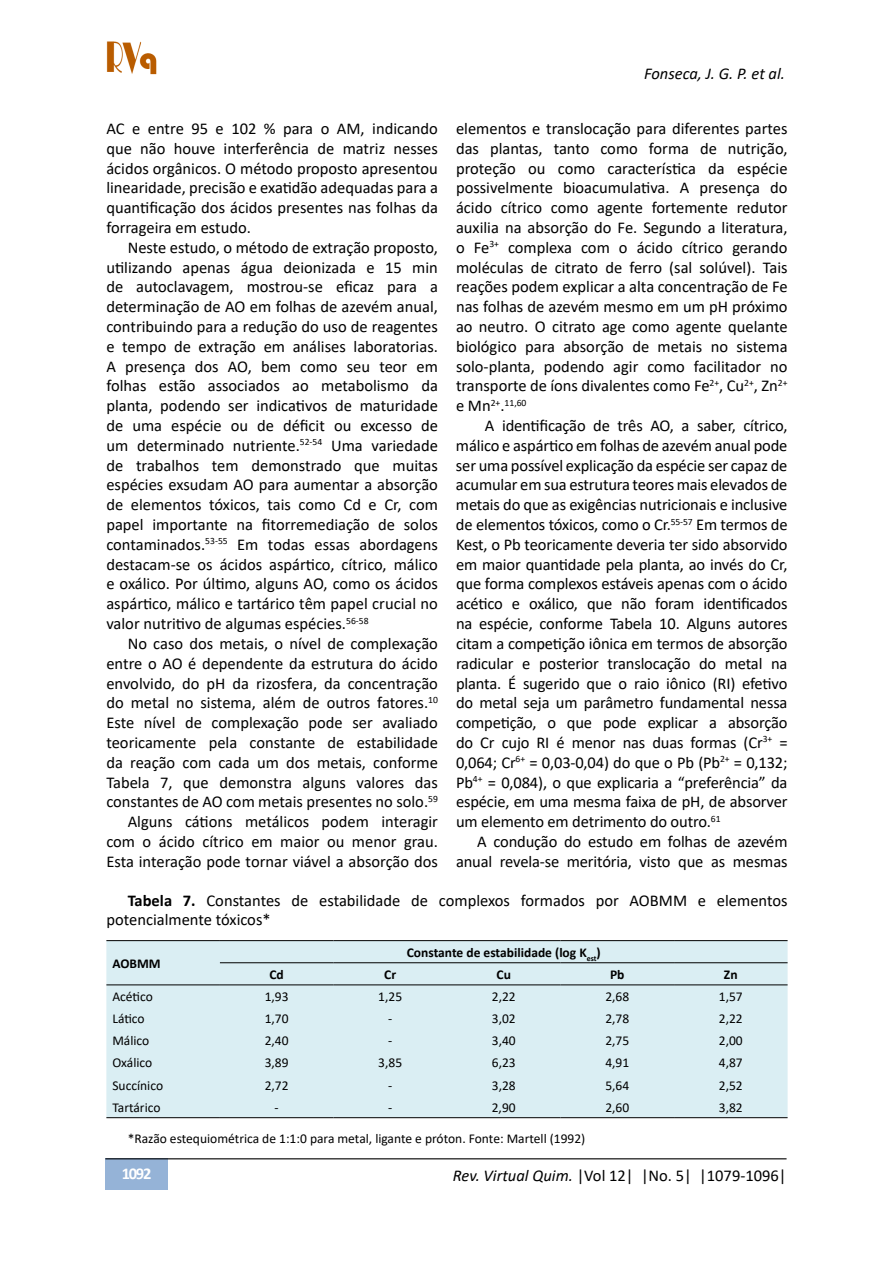
<style>
.page{position:relative;width:894px;height:1263px;background:#fff}
.page>*{position:absolute;margin:0;border:0;box-sizing:border-box;transform-origin:0 0}
.t1{font:16.5px/19.8px "Calibri";color:#000;text-align:justify}
.t2{font:italic 16.5px "Calibri";color:#000}
.t3{font:700 16.5px "Calibri";color:#fff}
.t4{font:13.5px "Calibri";color:#000}
.t5{font:700 13.5px "Calibri";color:#000}
.t6{font:9.6px "Calibri";color:#000}
.s1{font-size:16.5px}
.s2{font-weight:700}
.s3{font-style:italic}
</style>
<div class="page">
<div style="left:105px;top:1158px;width:63px;height:32px;background:#95b3d7"></div>
<hr style="left:105px;top:1158px;width:681px;height:1px;background:#000">
<img style="left:106px;top:41px;width:51px;height:34px">
<div style="left:106px;top:941px;width:681px;height:176px;background:#daeef3"></div>
<hr style="left:106px;top:940px;width:114px;height:1px;background:#000">
<hr style="left:106px;top:984px;width:114px;height:1px;background:#000">
<hr style="left:220px;top:940px;width:113px;height:1px;background:#000">
<hr style="left:333px;top:940px;width:114px;height:1px;background:#000">
<hr style="left:447px;top:940px;width:113px;height:1px;background:#000">
<hr style="left:560px;top:940px;width:113px;height:1px;background:#000">
<hr style="left:673px;top:940px;width:114px;height:1px;background:#000">
<hr style="left:220px;top:962px;width:113px;height:1px;background:#000">
<hr style="left:333px;top:962px;width:114px;height:1px;background:#000">
<hr style="left:447px;top:962px;width:113px;height:1px;background:#000">
<hr style="left:560px;top:962px;width:113px;height:1px;background:#000">
<hr style="left:673px;top:962px;width:114px;height:1px;background:#000">
<hr style="left:220px;top:984px;width:113px;height:1px;background:#000">
<hr style="left:333px;top:984px;width:114px;height:1px;background:#000">
<hr style="left:447px;top:984px;width:113px;height:1px;background:#000">
<hr style="left:560px;top:984px;width:113px;height:1px;background:#000">
<hr style="left:673px;top:984px;width:114px;height:1px;background:#000">
<hr style="left:106px;top:1117px;width:114px;height:1px;background:#000">
<hr style="left:220px;top:1117px;width:113px;height:1px;background:#000">
<hr style="left:333px;top:1117px;width:114px;height:1px;background:#000">
<hr style="left:447px;top:1117px;width:113px;height:1px;background:#000">
<hr style="left:560px;top:1117px;width:113px;height:1px;background:#000">
<hr style="left:673px;top:1117px;width:114px;height:1px;background:#000">
<p class="t2" style="left:643px;top:62px;width:142px">Fonseca, J. G. P. et al.</p>
<p class="t1" style="left:456px;top:118px;width:333px">elementos e translocação para diferentes partes das plantas, tanto como forma de nutrição, proteção ou como característica da espécie possivelmente bioacumulativa. A presença do ácido cítrico como agente fortemente redutor auxilia na absorção do Fe. Segundo a literatura, o Fe<sup>3+</sup> complexa com o ácido cítrico gerando moléculas de citrato de ferro (sal solúvel). Tais reações podem explicar a alta concentração de Fe nas folhas de azevém mesmo em um pH próximo ao neutro. O citrato age como agente quelante biológico para absorção de metais no sistema solo-planta, podendo agir como facilitador no transporte de íons divalentes como Fe<sup>2+</sup>, Cu<sup>2+</sup>, Zn<sup>2+</sup></p>
<p class="t6" style="left:456px;top:396px;width:72px"><span class="s1">e Mn</span>2+<span class="s1">.</span>11,60</p>
<p class="t1" style="left:456px;top:415px;width:333px;text-indent:29px">A identificação de três AO, a saber, cítrico, málico e aspártico em folhas de azevém anual pode ser uma possível explicação da espécie ser capaz de acumular em sua estrutura teores mais elevados de metais do que as exigências nutricionais e inclusive de elementos tóxicos, como o Cr.<sup>55-57</sup> Em termos de Kest, o Pb teoricamente deveria ter sido absorvido em maior quantidade pela planta, ao invés do Cr, que forma complexos estáveis apenas com o ácido acético e oxálico, que não foram identificados na espécie, conforme Tabela 10. Alguns autores citam a competição iônica em termos de absorção radicular e posterior translocação do metal na planta. É sugerido que o raio iônico (RI) efetivo do metal seja um parâmetro fundamental nessa competição, o que pode explicar a absorção do Cr cujo RI é menor nas duas formas (Cr<sup>3+</sup> = 0,064; Cr<sup>6+</sup> = 0,03-0,04) do que o Pb (Pb<sup>2+</sup> = 0,132; Pb<sup>4+</sup> = 0,084), o que explicaria a “preferência” da espécie, em uma mesma faixa de pH, de absorver um elemento em detrimento do outro.<sup>61</sup></p>
<p class="t1" style="left:456px;top:831px;width:333px;text-align:right">A condução do estudo em folhas de azevém anual revela-se meritória, visto que as mesmas</p>
<p class="t1" style="left:106px;top:889px;width:682px;text-indent:21px"><span class="s2">Tabela 7.</span> Constantes de estabilidade de complexos formados por AOBMM e elementos potencialmente tóxicos*</p>
<p class="t5" style="left:112px;top:953px;width:50px">AOBMM</p>
<p class="t1" style="left:106px;top:118px;width:333px">AC e entre 95 e 102 % para o AM, indicando que não houve interferência de matriz nesses ácidos orgânicos. O método proposto apresentou linearidade, precisão e exatidão adequadas para a quantificação dos ácidos presentes nas folhas da forrageira em estudo.</p>
<p class="t1" style="left:106px;top:237px;width:333px;text-indent:21px">Neste estudo, o método de extração proposto, utilizando apenas água deionizada e 15 min de autoclavagem, mostrou-se eficaz para a determinação de AO em folhas de azevém anual, contribuindo para a redução do uso de reagentes e tempo de extração em análises laboratorias.<br>A presença dos AO, bem como seu teor em folhas estão associados ao metabolismo da planta, podendo ser indicativos de maturidade de uma espécie ou de déficit ou excesso de um determinado nutriente.<sup>52-54</sup> Uma variedade de trabalhos tem demonstrado que muitas espécies exsudam AO para aumentar a absorção de elementos tóxicos, tais como Cd e Cr, com papel importante na fitorremediação de solos contaminados.<sup>53-55</sup> Em todas essas abordagens destacam-se os ácidos aspártico, cítrico, málico e oxálico. Por último, alguns AO, como os ácidos aspártico, málico e tartárico têm papel crucial no valor nutritivo de algumas espécies.<sup>56-58</sup></p>
<p class="t1" style="left:106px;top:633px;width:333px;text-align:right">No caso dos metais, o nível de complexação entre o AO é dependente da estrutura do ácido envolvido, do pH da rizosfera, da concentração do metal no sistema, além de outros fatores.<sup>10<br></sup>Este nível de complexação pode ser avaliado teoricamente pela constante de estabilidade da reação com cada um dos metais, conforme Tabela 7, que demonstra alguns valores das constantes de AO com metais presentes no solo.<sup>59<br></sup>Alguns cátions metálicos podem interagir com o ácido cítrico em maior ou menor grau.<br>Esta interação pode tornar viável a absorção dos</p>
<p class="t5" style="left:406px;top:942px;width:195px">Constante de estabilidade (log K<sub>est</sub>)</p>
<p class="t5" style="left:269px;top:965px;width:16px">Cd</p>
<p class="t5" style="left:384px;top:965px;width:13px">Cr</p>
<p class="t5" style="left:496px;top:965px;width:16px">Cu</p>
<p class="t5" style="left:610px;top:965px;width:16px">Pb</p>
<p class="t5" style="left:723px;top:965px;width:15px">Zn</p>
<p class="t4" style="left:112px;top:987px;width:42px">Acético</p>
<p class="t4" style="left:265px;top:987px;width:25px">1,93</p>
<p class="t4" style="left:378px;top:987px;width:25px">1,25</p>
<p class="t4" style="left:491px;top:987px;width:25px">2,22</p>
<p class="t4" style="left:605px;top:987px;width:25px">2,68</p>
<p class="t4" style="left:718px;top:987px;width:25px">1,57</p>
<p class="t4" style="left:112px;top:1009px;width:34px">Lático</p>
<p class="t4" style="left:265px;top:1009px;width:25px">1,70</p>
<p class="t4" style="left:388px;top:1009px;width:6px">-</p>
<p class="t4" style="left:491px;top:1009px;width:25px">3,02</p>
<p class="t4" style="left:605px;top:1009px;width:25px">2,78</p>
<p class="t4" style="left:718px;top:1009px;width:25px">2,22</p>
<p class="t4" style="left:112px;top:1031px;width:38px">Málico</p>
<p class="t4" style="left:265px;top:1031px;width:25px">2,40</p>
<p class="t4" style="left:388px;top:1031px;width:6px">-</p>
<p class="t4" style="left:491px;top:1031px;width:25px">3,40</p>
<p class="t4" style="left:605px;top:1031px;width:25px">2,75</p>
<p class="t4" style="left:718px;top:1031px;width:25px">2,00</p>
<p class="t4" style="left:112px;top:1053px;width:41px">Oxálico</p>
<p class="t4" style="left:265px;top:1053px;width:25px">3,89</p>
<p class="t4" style="left:378px;top:1053px;width:25px">3,85</p>
<p class="t4" style="left:491px;top:1053px;width:25px">6,23</p>
<p class="t4" style="left:605px;top:1053px;width:25px">4,91</p>
<p class="t4" style="left:718px;top:1053px;width:25px">4,87</p>
<p class="t4" style="left:112px;top:1075px;width:52px">Succínico</p>
<p class="t4" style="left:265px;top:1075px;width:25px">2,72</p>
<p class="t4" style="left:388px;top:1075px;width:6px">-</p>
<p class="t4" style="left:491px;top:1075px;width:25px">3,28</p>
<p class="t4" style="left:605px;top:1075px;width:25px">5,64</p>
<p class="t4" style="left:718px;top:1075px;width:25px">2,52</p>
<p class="t4" style="left:112px;top:1097px;width:50px">Tartárico</p>
<p class="t4" style="left:274px;top:1097px;width:6px">-</p>
<p class="t4" style="left:388px;top:1097px;width:6px">-</p>
<p class="t4" style="left:491px;top:1097px;width:25px">2,90</p>
<p class="t4" style="left:605px;top:1097px;width:25px">2,60</p>
<p class="t4" style="left:718px;top:1097px;width:25px">3,82</p>
<p class="t4" style="left:128px;top:1129px;width:459px">*Razão estequiométrica de 1:1:0 para metal, ligante e próton. Fonte: Martell (1992)</p>
<p class="t3" style="left:122px;top:1162px;width:31px">1092</p>
<p class="t1" style="left:453px;top:1165px;width:335px"><span class="s3">Rev. Virtual Quim.</span> |Vol 12| |No. 5| |1079-1096|</p>
</div>
